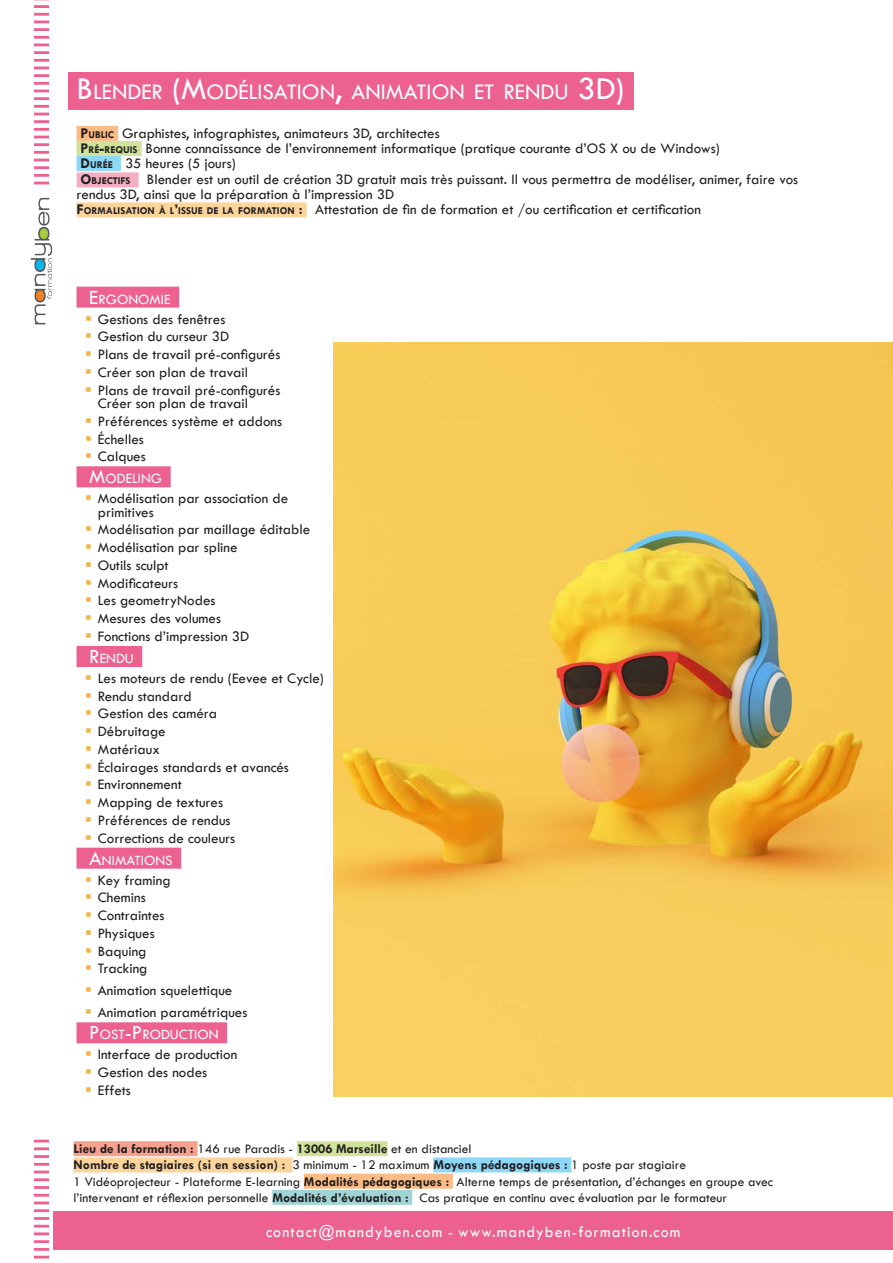
<style>
.page{position:relative;width:893px;height:1263px;background:#fff}
.page>*{position:absolute;margin:0;border:0;box-sizing:border-box;transform-origin:0 0}
.TITRE_FORMATION_3{font:23.1px "Tw Cen";color:#fff}
.t1{font:16.5px "Tw Cen";letter-spacing:.07em;color:#fff;scale:.96 1}
.colonne_prerequis{font:15px/13.5px "Tw Cen";color:#231f20}
.Partie_programme_3D{font:14.7px "Tw Cen";color:#fff}
.t2{font:13.5px/16.2px "Tw Cen";color:#231f20}
.s1{font-size:33px}
.s2{font-weight:700}
.s3{font-weight:700;font-size:10.5px}
.s4{font-size:21px}
</style>
<div class="page">
<img style="left:333px;top:342px;width:560px;height:755px">
<div style="left:77px;top:287px;width:102px;height:21px;background:#ec618f"></div>
<div style="left:77px;top:466px;width:94px;height:21px;background:#ec618f"></div>
<div style="left:77px;top:646px;width:65px;height:21px;background:#ec618f"></div>
<div style="left:77px;top:848px;width:104px;height:21px;background:#ec618f"></div>
<div style="left:77px;top:1022px;width:150px;height:21px;background:#ec618f"></div>
<div style="left:68px;top:72px;width:565px;height:38px;background:#ec618f"></div>
<div style="left:77px;top:126px;width:41px;height:15px;background:#fbbb85"></div>
<div style="left:77px;top:141px;width:65px;height:15px;background:#d0e39a"></div>
<div style="left:77px;top:156px;width:44px;height:15px;background:#8dd7f7"></div>
<div style="left:77px;top:172px;width:62px;height:15px;background:#f4aec1"></div>
<div style="left:77px;top:202px;width:230px;height:15px;background:#fad49b"></div>
<img style="left:30px;top:197px;width:23px;height:128px">
<div style="left:74px;top:1141px;width:124px;height:15px;background:#f6a08e"></div>
<div style="left:297px;top:1141px;width:90px;height:15px;background:#d0e39a"></div>
<div style="left:74px;top:1157px;width:218px;height:15px;background:#fad49b"></div>
<div style="left:433px;top:1157px;width:138px;height:15px;background:#8dd7f7"></div>
<div style="left:304px;top:1173px;width:149px;height:15px;background:#fbbb85"></div>
<div style="left:272px;top:1190px;width:140px;height:15px;background:#a1d4d4"></div>
<div style="left:54px;top:1211px;width:839px;height:39px;background:#ec618f"></div>
<svg style="left:34px;top:1140px;width:15px;height:2px"></svg>
<hr style="left:34px;top:1147px;width:15px;height:3px;background:#ec618f">
<hr style="left:34px;top:1155px;width:15px;height:3px;background:#ec618f">
<hr style="left:34px;top:1163px;width:15px;height:3px;background:#ec618f">
<hr style="left:34px;top:1170px;width:15px;height:3px;background:#ec618f">
<hr style="left:34px;top:1178px;width:15px;height:3px;background:#ec618f">
<hr style="left:34px;top:1186px;width:15px;height:3px;background:#ec618f">
<svg style="left:34px;top:1194px;width:15px;height:2px"></svg>
<hr style="left:34px;top:1201px;width:15px;height:3px;background:#ec618f">
<hr style="left:34px;top:1209px;width:15px;height:3px;background:#ec618f">
<hr style="left:34px;top:1217px;width:15px;height:3px;background:#ec618f">
<svg style="left:34px;top:1225px;width:15px;height:2px"></svg>
<hr style="left:34px;top:1232px;width:15px;height:3px;background:#ec618f">
<hr style="left:34px;top:1240px;width:15px;height:3px;background:#ec618f">
<hr style="left:34px;top:1248px;width:15px;height:3px;background:#ec618f">
<svg style="left:34px;top:1256px;width:15px;height:3px"></svg>
<svg style="left:34px;top:0;width:15px;height:1px"></svg>
<hr style="left:34px;top:5px;width:15px;height:3px;background:#ec618f">
<hr style="left:34px;top:13px;width:15px;height:3px;background:#ec618f">
<svg style="left:34px;top:21px;width:15px;height:2px"></svg>
<hr style="left:34px;top:28px;width:15px;height:3px;background:#ec618f">
<hr style="left:34px;top:36px;width:15px;height:3px;background:#ec618f">
<svg style="left:34px;top:44px;width:15px;height:2px"></svg>
<hr style="left:34px;top:51px;width:15px;height:3px;background:#ec618f">
<hr style="left:34px;top:59px;width:15px;height:3px;background:#ec618f">
<svg style="left:34px;top:67px;width:15px;height:2px"></svg>
<hr style="left:34px;top:74px;width:15px;height:3px;background:#ec618f">
<hr style="left:34px;top:82px;width:15px;height:3px;background:#ec618f">
<svg style="left:34px;top:90px;width:15px;height:2px"></svg>
<hr style="left:34px;top:97px;width:15px;height:3px;background:#ec618f">
<hr style="left:34px;top:105px;width:15px;height:3px;background:#ec618f">
<svg style="left:34px;top:113px;width:15px;height:2px"></svg>
<hr style="left:34px;top:120px;width:15px;height:3px;background:#ec618f">
<hr style="left:34px;top:128px;width:15px;height:3px;background:#ec618f">
<svg style="left:34px;top:136px;width:15px;height:2px"></svg>
<hr style="left:34px;top:143px;width:15px;height:3px;background:#ec618f">
<hr style="left:34px;top:151px;width:15px;height:3px;background:#ec618f">
<svg style="left:34px;top:159px;width:15px;height:2px"></svg>
<hr style="left:34px;top:166px;width:15px;height:3px;background:#ec618f">
<hr style="left:34px;top:174px;width:15px;height:3px;background:#ec618f">
<svg style="left:34px;top:182px;width:15px;height:2px"></svg>
<p class="TITRE_FORMATION_3" style="left:77px;top:78px;width:549px"><span class="s1">B</span> LENDER <span class="s1">(M</span>ODÉLISATION<span class="s1">,</span> ANIMATION ET RENDU <span class="s1">3D)</span></p>
<p class="colonne_prerequis" style="left:81px;top:126px;width:361px"><span class="s2">P</span><span class="s3">UBLIC</span> Graphistes, infographistes, animateurs 3D, architectes</p>
<p class="colonne_prerequis" style="left:81px;top:141px;width:641px"><span class="s2">P</span><span class="s3">RÉ</span><span class="s2">-</span><span class="s3">REQUIS</span> Bonne connaissance de l’environnement informatique (pratique courante d’OS X ou de Windows)</p>
<p class="colonne_prerequis" style="left:81px;top:156px;width:157px"><span class="s2">D</span><span class="s3">URÉE</span> 35 heures (5 jours)</p>
<p class="colonne_prerequis" style="left:77px;top:172px;width:723px;line-height:15px"><span class="s2">O</span><span class="s3">BJECTIFS</span> Blender est un outil de création 3D gratuit mais très puissant. Il vous permettra de modéliser, animer, faire vos rendus 3D, ainsi que la préparation à l’impression 3D</p>
<p class="colonne_prerequis" style="left:77px;top:203px;width:626px"><span class="s2">F</span> <span class="s3">ORMALISATION À L</span><span class="s2">’</span><span class="s3">ISSUE DE LA FORMATION</span> <span class="s2">:</span> Attestation de fin de formation et /ou certification et certification</p>
<p class="Partie_programme_3D" style="left:89px;top:290px;width:83px"><span class="s4">E</span>RGONOMIE</p>
<p class="colonne_prerequis" style="left:98px;top:312px;width:129px">Gestions des fenêtres</p>
<p class="colonne_prerequis" style="left:98px;top:330px;width:133px">Gestion du curseur 3D</p>
<p class="colonne_prerequis" style="left:98px;top:347px;width:184px">Plans de travail pré-configurés</p>
<p class="colonne_prerequis" style="left:98px;top:365px;width:152px">Créer son plan de travail</p>
<p class="colonne_prerequis" style="left:98px;top:383px;width:184px">Plans de travail pré-configurés<br>Créer son plan de travail</p>
<p class="colonne_prerequis" style="left:98px;top:414px;width:186px">Préférences système et addons</p>
<p class="colonne_prerequis" style="left:98px;top:432px;width:48px">Échelles</p>
<p class="colonne_prerequis" style="left:98px;top:450px;width:49px">Calques</p>
<p class="Partie_programme_3D" style="left:89px;top:470px;width:74px"><span class="s4">M</span>ODELING</p>
<p class="colonne_prerequis" style="left:98px;top:492px;width:192px">Modélisation par association de primitives</p>
<p class="colonne_prerequis" style="left:98px;top:523px;width:214px">Modélisation par maillage éditable</p>
<p class="colonne_prerequis" style="left:98px;top:541px;width:141px">Modélisation par spline</p>
<p class="colonne_prerequis" style="left:98px;top:558px;width:72px">Outils sculpt</p>
<p class="colonne_prerequis" style="left:98px;top:576px;width:82px">Modificateurs</p>
<p class="colonne_prerequis" style="left:98px;top:594px;width:119px">Les geometryNodes</p>
<p class="colonne_prerequis" style="left:98px;top:612px;width:125px">Mesures des volumes</p>
<p class="colonne_prerequis" style="left:98px;top:629px;width:153px">Fonctions d’impression 3D</p>
<p class="Partie_programme_3D" style="left:89px;top:649px;width:46px"><span class="s4">R</span>ENDU</p>
<p class="colonne_prerequis" style="left:98px;top:671px;width:228px">Les moteurs de rendu (Eevee et Cycle)</p>
<p class="colonne_prerequis" style="left:98px;top:689px;width:95px">Rendu standard</p>
<p class="colonne_prerequis" style="left:98px;top:707px;width:121px">Gestion des caméra</p>
<p class="colonne_prerequis" style="left:98px;top:725px;width:69px">Débruitage</p>
<p class="colonne_prerequis" style="left:98px;top:742px;width:64px">Matériaux</p>
<p class="colonne_prerequis" style="left:98px;top:760px;width:193px">Éclairages standards et avancés</p>
<p class="colonne_prerequis" style="left:98px;top:778px;width:85px">Environnement</p>
<p class="colonne_prerequis" style="left:98px;top:796px;width:127px">Mapping de textures</p>
<p class="colonne_prerequis" style="left:98px;top:813px;width:134px">Préférences de rendus</p>
<p class="colonne_prerequis" style="left:98px;top:831px;width:139px">Corrections de couleurs</p>
<p class="Partie_programme_3D" style="left:89px;top:851px;width:85px"><span class="s4">A</span>NIMATIONS</p>
<p class="colonne_prerequis" style="left:98px;top:873px;width:74px">Key framing</p>
<p class="colonne_prerequis" style="left:98px;top:891px;width:49px">Chemins</p>
<p class="colonne_prerequis" style="left:98px;top:908px;width:68px">Contraintes</p>
<p class="colonne_prerequis" style="left:98px;top:926px;width:58px">Physiques</p>
<p class="colonne_prerequis" style="left:98px;top:944px;width:50px">Baquing</p>
<p class="colonne_prerequis" style="left:98px;top:962px;width:51px">Tracking</p>
<p class="colonne_prerequis" style="left:98px;top:984px;width:136px">Animation squelettique</p>
<p class="colonne_prerequis" style="left:98px;top:1006px;width:151px">Animation paramétriques</p>
<p class="Partie_programme_3D" style="left:89px;top:1026px;width:131px"><span class="s4">P</span>OST<span class="s4">-P</span> RODUCTION</p>
<p class="colonne_prerequis" style="left:98px;top:1048px;width:141px">Interface de production</p>
<p class="colonne_prerequis" style="left:98px;top:1065px;width:111px">Gestion des nodes</p>
<p class="colonne_prerequis" style="left:98px;top:1083px;width:35px">Effets</p>
<p class="t2" style="left:74px;top:1141px;width:701px"><span class="s2">Lieu de la formation :</span> 146 rue Paradis - <span class="s2">13006 Marseille</span> et en distanciel<br><span class="s2">Nombre de stagiaires (si en session) :</span> 3 minimum - 12 maximum <span class="s2">Moyens pédagogiques :</span> 1 poste par stagiaire<br>1 Vidéoprojecteur - Plateforme E-learning <span class="s2">Modalités pédagogiques :</span> Alterne temps de présentation, d’échanges en groupe avec l’intervenant et réflexion personnelle <span class="s2">Modalités d’évaluation :</span> Cas pratique en continu avec évaluation par le formateur</p>
<p class="t1" style="left:266px;top:1221px;width:433px">contact@mandyben.com - www.mandyben-formation.com</p>
</div>
